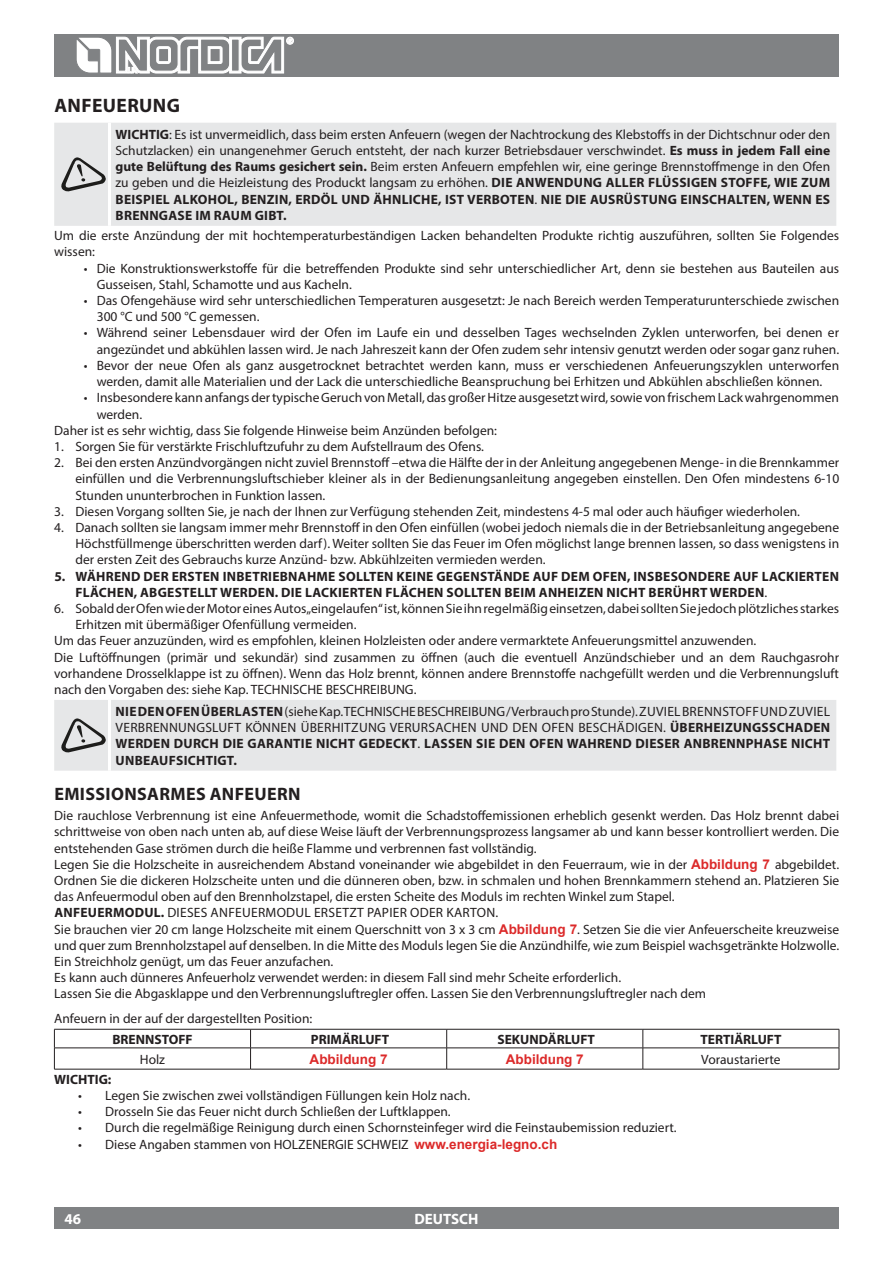
<style>
.page{position:relative;width:893px;height:1263px;background:#fff}
.page>*{position:absolute;margin:0;border:0;box-sizing:border-box;transform-origin:0 0}
.t1{font:700 19.5px "Myriad Pro";letter-spacing:.02em;color:#231f20}
.t2{font:700 18px "Myriad Pro";letter-spacing:.02em;color:#231f20}
.t3{font:700 15px "Myriad Pro";color:#fff}
.t4{font:13.5px/16.2px "Myriad Pro";color:#231f20;text-align:justify}
.t5{font:700 13.5px/16.2px "Myriad Pro";letter-spacing:.02em;color:#231f20}
.t6{font:700 13.5px "Myriad Pro";color:#231f20}
.t7{font:700 13.5px "Arial";color:#dc2a2a}
.s1{font-weight:700}
.s2{font-weight:400}
.s3{font-family:"Arial";font-weight:700;color:#dc2a2a}
</style>
<div class="page">
<div style="left:54px;top:34px;width:785px;height:43px;background:#808284"></div>
<div style="left:54px;top:1208px;width:785px;height:21px;background:#808284"></div>
<div style="left:286px;top:37px;width:8px;height:7px;border:1px solid #fff;border-radius:50%"></div>
<svg style="left:76px;top:37px;width:217px;height:37px"></svg>
<div style="left:54px;top:123px;width:782px;height:103px;background:#e6e7e8"></div>
<hr style="left:108px;top:123px;width:3px;height:103px;background:#fff">
<svg style="left:60px;top:156px;width:46px;height:36px;background:#b5b6b6"></svg>
<div style="left:54px;top:700px;width:782px;height:71px;background:#e6e7e8"></div>
<hr style="left:108px;top:700px;width:3px;height:71px;background:#fff">
<svg style="left:60px;top:717px;width:46px;height:36px;background:#b5b6b6"></svg>
<hr style="left:447px;top:1029px;width:196px;height:1px;background:#231f20">
<hr style="left:643px;top:1029px;width:196px;height:1px;background:#231f20">
<hr style="left:447px;top:1048px;width:196px;height:1px;background:#231f20">
<hr style="left:643px;top:1048px;width:196px;height:1px;background:#231f20">
<svg style="left:643px;top:1029px;width:1px;height:40px"></svg>
<svg style="left:839px;top:1029px;width:1px;height:40px"></svg>
<hr style="left:251px;top:1069px;width:196px;height:1px;background:#231f20">
<hr style="left:54px;top:1029px;width:197px;height:1px;background:#231f20">
<hr style="left:251px;top:1029px;width:196px;height:1px;background:#231f20">
<svg style="left:446px;top:1029px;width:1px;height:40px"></svg>
<svg style="left:54px;top:1029px;width:1px;height:40px"></svg>
<hr style="left:54px;top:1048px;width:197px;height:1px;background:#231f20">
<hr style="left:54px;top:1069px;width:197px;height:1px;background:#231f20">
<svg style="left:250px;top:1029px;width:1px;height:40px"></svg>
<hr style="left:251px;top:1048px;width:196px;height:1px;background:#231f20">
<hr style="left:447px;top:1069px;width:196px;height:1px;background:#231f20">
<hr style="left:643px;top:1069px;width:196px;height:1px;background:#231f20">
<h1 class="t1" style="left:54px;top:96px;width:127px">ANFEUERUNG</h1>
<p class="t4" style="left:115px;top:127px;width:716px"><span class="s1">WICHTIG</span>: Es ist unvermeidlich, dass beim ersten Anfeuern (wegen der Nachtrockung des Klebstoffs in der Dichtschnur oder den Schutzlacken) ein unangenehmer Geruch entsteht, der nach kurzer Betriebsdauer verschwindet. <span class="s1">ES MUSS IN JEDEM FALL EINE GUTE BELÜFTUNG DES RAUMS GESICHERT SEIN.</span> Beim ersten Anfeuern empfehlen wir, eine geringe Brennstoffmenge in den Ofen zu geben und die Heizleistung des Produckt langsam zu erhöhen. <span class="s1">DIE ANWENDUNG ALLER FLÜSSIGEN STOFFE, WIE ZUM BEISPIEL ALKOHOL, BENZIN, ERDÖL UND ÄHNLICHE, IST VERBOTEN</span>. <span class="s1">NIE DIE AUSRÜSTUNG EINSCHALTEN, WENN ES BRENNGASE IM RAUM GIBT.</span></p>
<p class="t4" style="left:54px;top:228px;width:786px">Um die erste Anzündung der mit hochtemperaturbeständigen Lacken behandelten Produkte richtig auszuführen, sollten Sie Folgendes wissen:</p>
<p class="t4" style="left:97px;top:260px;width:744px;text-indent:-13px">• Die Konstruktionswerkstoffe für die betreffenden Produkte sind sehr unterschiedlicher Art, denn sie bestehen aus Bauteilen aus<br>Gusseisen, Stahl, Schamotte und aus Kacheln.</p>
<p class="t4" style="left:97px;top:292px;width:744px;text-indent:-13px">• Das Ofengehäuse wird sehr unterschiedlichen Temperaturen ausgesetzt: Je nach Bereich werden Temperaturunterschiede zwischen<br>300 °C und 500 °C gemessen.</p>
<p class="t4" style="left:84px;top:325px;width:757px;text-align:right">• Während seiner Lebensdauer wird der Ofen im Laufe ein und desselben Tages wechselnden Zyklen unterworfen, bei denen er angezündet und abkühlen lassen wird. Je nach Jahreszeit kann der Ofen zudem sehr intensiv genutzt werden oder sogar ganz ruhen.</p>
<p class="t4" style="left:84px;top:357px;width:757px;text-align:center">• Bevor der neue Ofen als ganz ausgetrocknet betrachtet werden kann, muss er verschiedenen Anfeuerungszyklen unterworfen werden, damit alle Materialien und der Lack die unterschiedliche Beanspruchung bei Erhitzen und Abkühlen abschließen können.</p>
<p class="t4" style="left:84px;top:389px;width:757px">• Insbesondere kann anfangs der typische Geruch von Metall, das großer Hitze ausgesetzt wird, sowie von frischem Lack wahrgenommen</p>
<p class="t4" style="left:97px;top:406px;width:47px">werden.</p>
<p class="t4" style="left:54px;top:422px;width:444px">Daher ist es sehr wichtig, dass Sie folgende Hinweise beim Anzünden befolgen:</p>
<p class="t4" style="left:54px;top:439px;width:431px">1. Sorgen Sie für verstärkte Frischluftzufuhr zu dem Aufstellraum des Ofens.</p>
<p class="t4" style="left:75px;top:455px;width:765px;text-indent:-21px">2. Bei den ersten Anzündvorgängen nicht zuviel Brennstoff –etwa die Hälfte der in der Anleitung angegebenen Menge- in die Brennkammer einfüllen und die Verbrennungsluftschieber kleiner als in der Bedienungsanleitung angegeben einstellen. Den Ofen mindestens 6-10<br>Stunden ununterbrochen in Funktion lassen.</p>
<p class="t4" style="left:54px;top:503px;width:747px">3. Diesen Vorgang sollten Sie, je nach der Ihnen zur Verfügung stehenden Zeit, mindestens 4-5 mal oder auch häufiger wiederholen.</p>
<p class="t4" style="left:75px;top:520px;width:765px;text-indent:-21px">4. Danach sollten sie langsam immer mehr Brennstoff in den Ofen einfüllen (wobei jedoch niemals die in der Betriebsanleitung angegebene Höchstfüllmenge überschritten werden darf). Weiter sollten Sie das Feuer im Ofen möglichst lange brennen lassen, so dass wenigstens in der ersten Zeit des Gebrauchs kurze Anzünd- bzw. Abkühlzeiten vermieden werden.</p>
<p class="t5" style="left:76px;top:568px;width:765px;text-indent:-21px">5. WÄHREND DER ERSTEN INBETRIEBNAHME SOLLTEN KEINE GEGENSTÄNDE AUF DEM OFEN, INSBESONDERE AUF LACKIERTEN<br>FLÄCHEN, ABGESTELLT WERDEN. DIE LACKIERTEN FLÄCHEN SOLLTEN BEIM ANHEIZEN NICHT BERÜHRT WERDEN<span class="s2">.</span></p>
<p class="t4" style="left:54px;top:601px;width:786px">6. Sobald der Ofen wie der Motor eines Autos „eingelaufen“ ist, können Sie ihn regelmäßig einsetzen, dabei sollten Sie jedoch plötzliches starkes</p>
<p class="t4" style="left:75px;top:617px;width:283px">Erhitzen mit übermäßiger Ofenfüllung vermeiden.</p>
<p class="t4" style="left:54px;top:633px;width:704px">Um das Feuer anzuzünden, wird es empfohlen, kleinen Holzleisten oder andere vermarktete Anfeuerungsmittel anzuwenden.</p>
<p class="t4" style="left:54px;top:649px;width:786px">Die Luftöffnungen (primär und sekundär) sind zusammen zu öffnen (auch die eventuell Anzündschieber und an dem Rauchgasrohr</p>
<p class="t4" style="left:54px;top:665px;width:786px">vorhandene Drosselklappe ist zu öffnen). Wenn das Holz brennt, können andere Brennstoffe nachgefüllt werden und die Verbrennungsluft</p>
<p class="t4" style="left:54px;top:682px;width:364px">nach den Vorgaben des: siehe Kap. TECHNISCHE BESCHREIBUNG.</p>
<p class="t4" style="left:116px;top:704px;width:716px"><span class="s1">NIE DEN OFEN ÜBERLASTEN</span> (siehe Kap. TECHNISCHE BESCHREIBUNG / Verbrauch pro Stunde). ZUVIEL BRENNSTOFF UND ZUVIEL VERBRENNUNGSLUFT KöNNEN ÜBERHITZUNG VERURSACHEN UND DEN OFEN BESCHäDIGEN. <span class="s1">ÜBERHEIZUNGSSCHADEN WERDEN DURCH DIE GARANTIE NICHT GEDECKT</span>. <span class="s1">LASSEN SIE DEN OFEN WAHREND DIESER ANBRENNPHASE NICHT UNBEAUFSICHTIGT.</span></p>
<h2 class="t2" style="left:54px;top:784px;width:248px">EMISSIONSARMES ANFEUERN</h2>
<p class="t4" style="left:54px;top:808px;width:786px;text-align:left">Die rauchlose Verbrennung ist eine Anfeuermethode, womit die Schadstoffemissionen erheblich gesenkt werden. Das Holz brennt dabei schrittweise von oben nach unten ab, auf diese Weise läuft der Verbrennungsprozess langsamer ab und kann besser kontrolliert werden. Die entstehenden Gase strömen durch die heiße Flamme und verbrennen fast vollständig.<br>Legen Sie die Holzscheite in ausreichendem Abstand voneinander wie abgebildet in den Feuerraum, wie in der <span class="s3">Abbildung 7</span> abgebildet.<br>Ordnen Sie die dickeren Holzscheite unten und die dünneren oben, bzw. in schmalen und hohen Brennkammern stehend an. Platzieren Sie das Anfeuermodul oben auf den Brennholzstapel, die ersten Scheite des Moduls im rechten Winkel zum Stapel.<br><span class="s1">ANFEUERMODUL.</span> DIESES ANFEUERMODUL ERSETZT PAPIER ODER KARTON.<br>Sie brauchen vier 20 cm lange Holzscheite mit einem Querschnitt von 3 x 3 cm <span class="s3">Abbildung 7</span>. Setzen Sie die vier Anfeuerscheite kreuzweise und quer zum Brennholzstapel auf denselben. In die Mitte des Moduls legen Sie die Anzündhilfe, wie zum Beispiel wachsgetränkte Holzwolle.<br>Ein Streichholz genügt, um das Feuer anzufachen.<br>Es kann auch dünneres Anfeuerholz verwendet werden: in diesem Fall sind mehr Scheite erforderlich.<br>Lassen Sie die Abgasklappe und den Verbrennungsluftregler offen. Lassen Sie den Verbrennungsluftregler nach dem</p>
<p class="t4" style="left:54px;top:1011px;width:260px">Anfeuern in der auf der dargestellten Position:</p>
<p class="t6" style="left:112px;top:1032px;width:82px">BRENNSTOFF</p>
<p class="t6" style="left:311px;top:1032px;width:80px">PRIMÄRLUFT</p>
<p class="t6" style="left:497px;top:1032px;width:99px">SEKUNDÄRLUFT</p>
<p class="t6" style="left:700px;top:1032px;width:82px">TERTIÄRLUFT</p>
<p class="t4" style="left:140px;top:1051px;width:27px">Holz</p>
<p class="t7" style="left:310px;top:1054px;width:80px">Abbildung 7</p>
<p class="t7" style="left:506px;top:1054px;width:80px">Abbildung 7</p>
<p class="t4" style="left:701px;top:1051px;width:81px">Voraustarierte</p>
<p class="t6" style="left:54px;top:1072px;width:59px">WICHTIG:</p>
<p class="t4" style="left:78px;top:1087px;width:393px">• Legen Sie zwischen zwei vollständigen Füllungen kein Holz nach.</p>
<p class="t4" style="left:78px;top:1103px;width:374px">• Drosseln Sie das Feuer nicht durch Schließen der Luftklappen.</p>
<p class="t4" style="left:78px;top:1119px;width:600px">• Durch die regelmäßige Reinigung durch einen Schornsteinfeger wird die Feinstaubemission reduziert.</p>
<p class="t4" style="left:78px;top:1136px;width:480px">• Diese Angaben stammen von HOLZENERGIE SCHWEIZ <span class="s3">www.energia-legno.ch</span></p>
<p class="t3" style="left:65px;top:1211px;width:18px">46</p>
<p class="t3" style="left:414px;top:1210px;width:66px">DEUTSCH</p>
</div>
